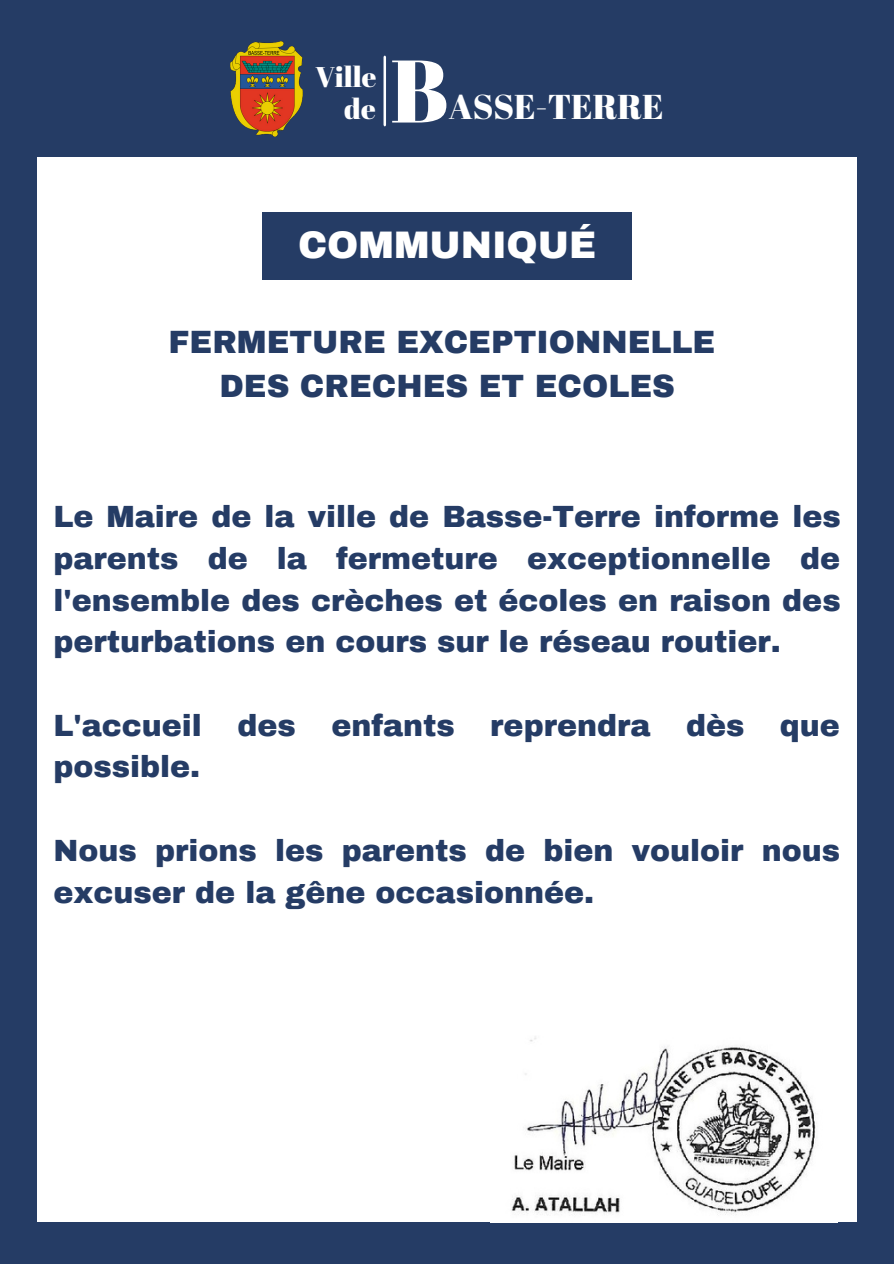
<style>
.page{position:relative;width:894px;height:1264px;background:#fff}
.page>*{position:absolute;margin:0;border:0;box-sizing:border-box;transform-origin:0 0}
.t1{font:88.5px "Abril Fatface";color:#fff}
.t2{font:900 37.5px "Archivo";color:#fff}
.t3{font:34.5px "Abril Fatface";color:#fff}
.t4{font:900 31.5px "Archivo";color:#253c65}
.t5{font:900 30px/41.7px "Archivo";color:#253c65}
.t6{font:28.5px "Abril Fatface";color:#fff}
</style>
<div class="page">
<div style="left:0;top:0;width:893px;height:1263px;background:#253c65"></div>
<div style="left:38px;top:158px;width:818px;height:1064px;background:#fff"></div>
<img style="left:231px;top:42px;width:71px;height:95px">
<hr style="left:383px;top:57px;width:3px;height:68px;background:#fff">
<div style="left:262px;top:212px;width:370px;height:68px;background:#253c65"></div>
<img style="left:511px;top:1036px;width:306px;height:179px">
<p class="t6" style="left:315px;top:56px;width:63px">Ville</p>
<p class="t6" style="left:344px;top:89px;width:33px">de</p>
<p class="t1" style="left:390px;top:29px;width:60px">B</p>
<p class="t3" style="left:448px;top:83px;width:216px">ASSE-TERRE</p>
<p class="t2" style="left:298px;top:225px;width:300px">COMMUNIQUÉ</p>
<p class="t4" style="left:168px;top:325px;width:548px">FERMETURE EXCEPTIONNELLE</p>
<p class="t4" style="left:219px;top:369px;width:457px">DES CRECHES ET ECOLES</p>
<p class="t5" style="left:53px;top:496px;width:788px;text-align:justify">Le Maire de la ville de Basse-Terre informe les parents de la fermeture exceptionnelle de l'ensemble des crèches et écoles en raison des perturbations en cours sur le réseau routier.</p>
<p class="t5" style="left:53px;top:705px;width:787px">L'accueil des enfants reprendra dès que possible.</p>
<p class="t5" style="left:53px;top:830px;width:788px">Nous prions les parents de bien vouloir nous excuser de la gêne occasionnée.</p>
</div>
